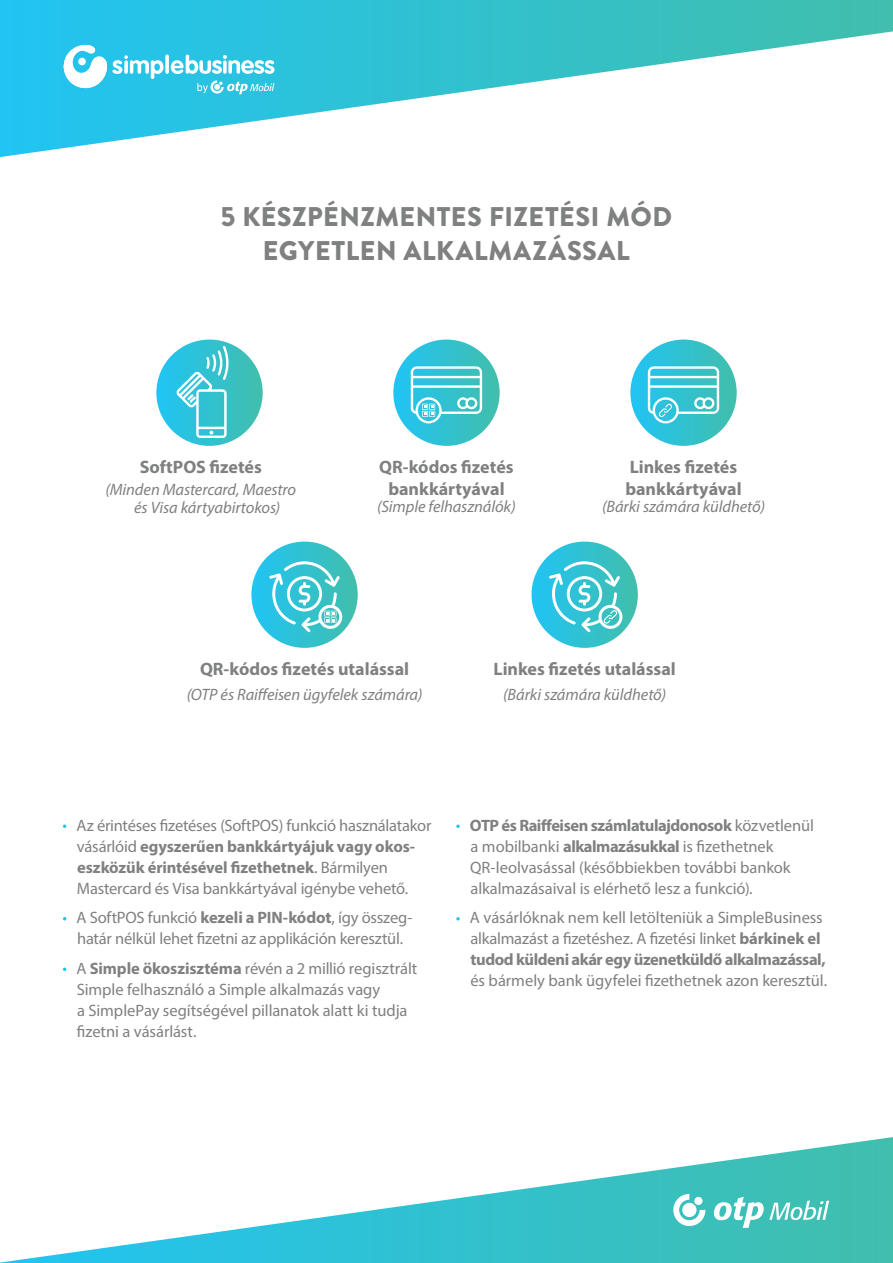
<style>
.page{position:relative;width:893px;height:1263px;background:#fff}
.page>*{position:absolute;margin:0;border:0;box-sizing:border-box;transform-origin:0 0}
.t1{font:900 27px/34.5px "Brandon Text";letter-spacing:.015em;color:#7f8080;text-align:center}
.t2{font:700 18px/22px "Myriad Pro";color:#7f8080;text-align:center}
.t3{font:16.5px/21px "Myriad Pro";letter-spacing:-.005em;color:#7f8080}
.t4{font:italic 16.5px/18px "Myriad Pro";letter-spacing:-.005em;color:#7f8080}
.s1{color:#fff}
.s2{font-weight:700}
</style>
<div class="page">
<svg style="left:0;top:1137px;width:893px;height:126px"></svg>
<svg style="left:673px;top:1194px;width:32px;height:32px"></svg>
<div style="left:694px;top:1197px;width:8px;height:8px;background:#fff;border-radius:50%"></div>
<div style="left:682px;top:1203px;width:14px;height:14px;background:#fff;border-radius:50%"></div>
<svg style="left:713px;top:1197px;width:116px;height:31px"></svg>
<svg style="left:0;top:0;width:893px;height:157px"></svg>
<svg style="left:165px;top:55px;width:4px;height:19px"></svg>
<svg style="left:197px;top:80px;width:77px;height:14px"></svg>
<svg style="left:171px;top:55px;width:104px;height:19px"></svg>
<svg style="left:64px;top:45px;width:99px;height:44px"></svg>
<svg style="left:630px;top:340px;width:107px;height:106px;background:#34c2d0"></svg>
<svg style="left:648px;top:366px;width:71px;height:57px"></svg>
<svg style="left:393px;top:340px;width:107px;height:106px;background:#34c2d0"></svg>
<svg style="left:411px;top:366px;width:71px;height:57px"></svg>
<svg style="left:531px;top:541px;width:107px;height:107px;background:#38c3d1"></svg>
<div style="left:598px;top:605px;width:24px;height:24px;border:3px solid #fff;border-radius:50%"></div>
<svg style="left:549px;top:561px;width:71px;height:71px"></svg>
<svg style="left:251px;top:541px;width:107px;height:107px;background:#38c3d1"></svg>
<div style="left:318px;top:605px;width:24px;height:24px;border:3px solid #fff;border-radius:50%"></div>
<svg style="left:269px;top:561px;width:71px;height:71px"></svg>
<svg style="left:156px;top:340px;width:107px;height:106px;background:#37c1cb"></svg>
<svg style="left:176px;top:346px;width:54px;height:92px;background:#59cddd"></svg>
<h1 class="t1" style="left:220px;top:199px;width:453px">5 KÉSZPÉNZMENTES FIZETÉSI MÓD<br>EGYETLEN ALKALMAZÁSSAL</h1>
<p class="t2" style="left:140px;top:455px;width:124px">SoftPOS fizetés</p>
<p class="t4" style="left:134px;top:480px;width:164px;text-indent:-29px">(Minden Mastercard, Maestro és Visa kártyabirtokos)</p>
<p class="t2" style="left:379px;top:455px;width:136px">QR-kódos fizetés bankkártyával</p>
<p class="t4" style="left:377px;top:498px;width:140px">(Simple felhasználók)</p>
<p class="t2" style="left:625px;top:455px;width:118px;text-align:left">Linkes fizetés bankkártyával</p>
<p class="t4" style="left:602px;top:498px;width:164px">(Bárki számára küldhető)</p>
<p class="t2" style="left:200px;top:657px;width:211px">QR-kódos fizetés utalással</p>
<p class="t4" style="left:187px;top:685px;width:237px">(OTP és Raiffeisen ügyfelek számára)</p>
<p class="t2" style="left:494px;top:657px;width:184px">Linkes fizetés utalással</p>
<p class="t4" style="left:503px;top:685px;width:164px">(Bárki számára küldhető)</p>
<p class="t3" style="left:77px;top:814px;width:356px;text-indent:-15px"><span class="s1">•</span> Az érintéses fizetéses (SoftPOS) funkció használatakor vásárlóid <span class="s2">egyszerűen bankkártyájuk vagy okos&shy;eszközük érintésével fizethetnek</span>. Bármilyen Mastercard és Visa bankkártyával igénybe vehető.</p>
<p class="t3" style="left:62px;top:907px;width:352px;text-align:center"><span class="s1">•</span> A SoftPOS funkció <span class="s2">kezeli a PIN-kódot</span>, így összeg&shy;határ nélkül lehet fizetni az applikáción keresztül.</p>
<p class="t3" style="left:77px;top:957px;width:342px;text-indent:-14px"><span class="s1">•</span> A <span class="s2">Simple ökoszisztéma</span> révén a 2 millió regisztrált Simple felhasználó a Simple alkalmazás vagy<br>a SimplePay segítségével pillanatok alatt ki tudja fizetni a vásárlást.</p>
<p class="t3" style="left:470px;top:814px;width:345px;text-indent:-15px"><span class="s1">•</span> <span class="s2">OTP és Raiffeisen számlatulajdonosok</span> közvetlenül a mobilbanki <span class="s2">alkalmazásukkal</span> is fizethetnek QR-leolvasással (későbbiekben további bankok alkalmazásaival is elérhető lesz a funkció).</p>
<p class="t3" style="left:470px;top:907px;width:357px;text-indent:-15px"><span class="s1">•</span> A vásárlóknak nem kell letölteniük a SimpleBusiness alkalmazást a fizetéshez. A fizetési linket <span class="s2">bárkinek el tudod küldeni akár egy üzenetküldő alkalmazással,</span></p>
<p class="t3" style="left:470px;top:970px;width:358px">és bármely bank ügyfelei fizethetnek azon keresztül.</p>
</div>
